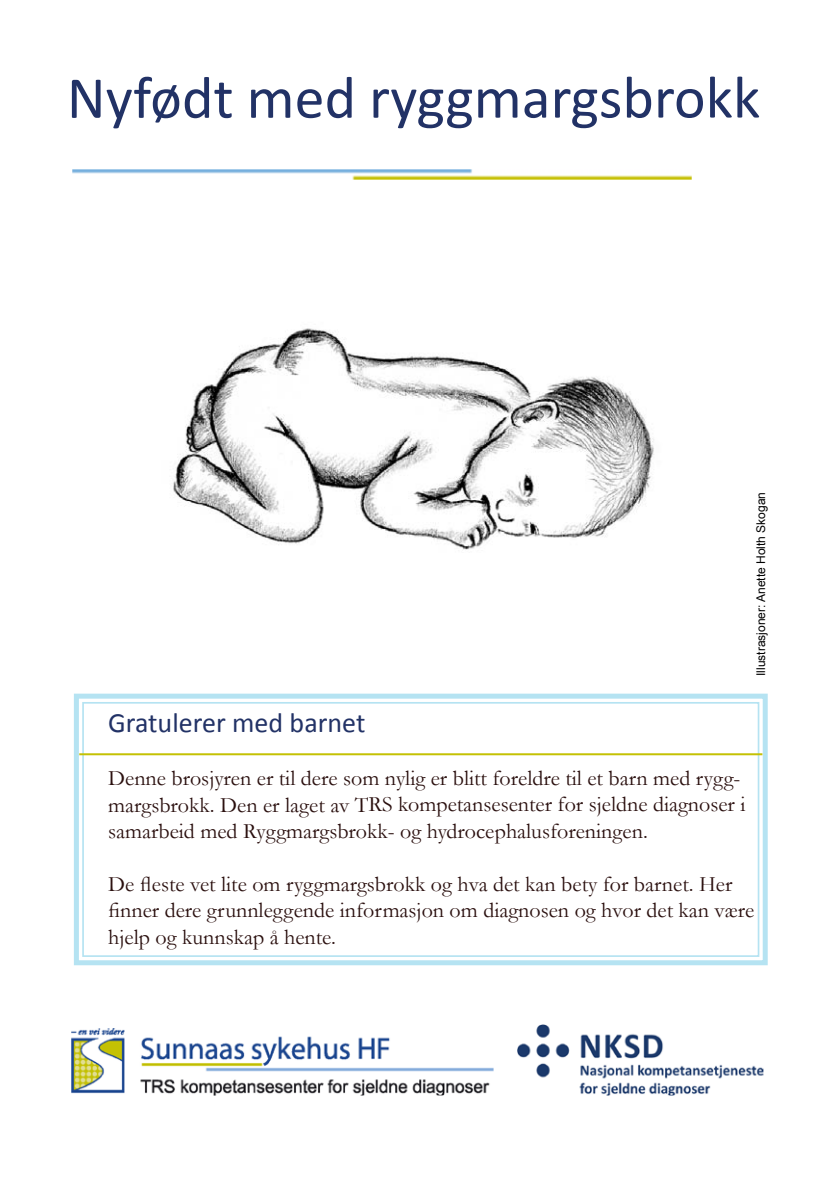
<style>
.page{position:relative;width:840px;height:1191px;background:#fff}
.page>*{position:absolute;margin:0;border:0;box-sizing:border-box;transform-origin:0 0}
.t1{font:60px "Calibri";color:#223266}
.t2{font:28px "Calibri";color:#223266}
.t3{font:22px/26.4px "Garamond";color:#2a0f0e}
.t4{font:12px "Arial";color:#000}
</style>
<div class="page">
<svg style="left:74px;top:693px;width:694px;height:273px"></svg>
<div style="left:82px;top:702px;width:677px;height:255px;border:2px solid #b5e3f2"></div>
<img style="left:72px;top:169px;width:619px;height:11px">
<img style="left:71px;top:1028px;width:422px;height:67px">
<img style="left:517px;top:1024px;width:246px;height:71px">
<hr style="left:79px;top:753px;width:683px;height:2px;background:#c4c104">
<img style="left:173px;top:328px;width:481px;height:222px">
<h1 class="t1" style="left:67px;top:60px;width:694px">Nyfødt med ryggmargsbrokk</h1>
<p class="t4" style="left:752px;top:676px;width:186px;rotate:-90deg">Illustrasjoner: Anette Holth Skogan</p>
<p class="t2" style="left:108px;top:705px;width:259px">Gratulerer med barnet</p>
<p class="t3" style="left:108px;top:764px;width:638px">Denne brosjyren er til dere som nylig er blitt foreldre til et barn med rygg&shy;margsbrokk. Den er laget av TRS kompetansesenter for sjeldne diagnoser i samarbeid med Ryggmargsbrokk- og hydrocephalusforeningen.</p>
<p class="t3" style="left:108px;top:870px;width:647px">De fleste vet lite om ryggmargsbrokk og hva det kan bety for barnet. Her finner dere grunnleggende informasjon om diagnosen og hvor det kan være hjelp og kunnskap å hente.</p>
</div>
